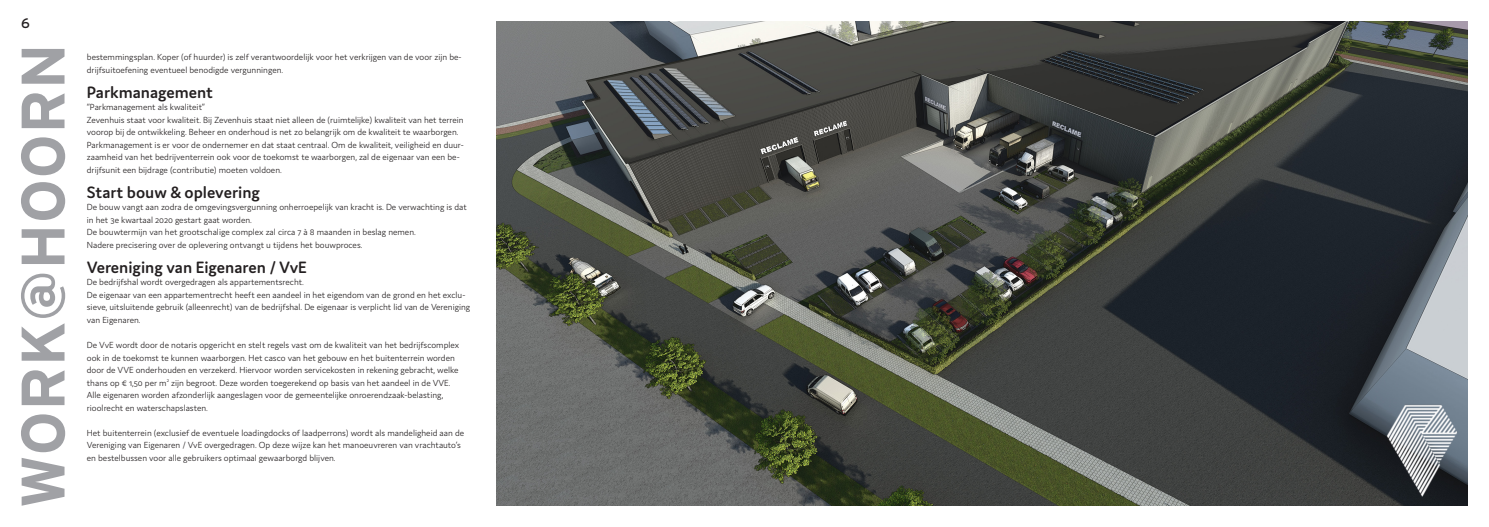
<style>
.page{position:relative;width:1489px;height:527px;background:#fff}
.page>*{position:absolute;margin:0;border:0;box-sizing:border-box;transform-origin:0 0}
.t1{font:700 61.25px "Interstate";letter-spacing:.01em;color:#a0a1a5}
.t2{font:600 17.5px "Domus";color:#231f20}
.t3{font:13.75px "Interstate";color:#231f20}
.t4{font:300 9.38px/12.5px "Domus";color:#231f20}
</style>
<div class="page">
<img style="left:496px;top:21px;width:971px;height:484px">
<h3 class="t3" style="left:21px;top:16px;width:10px">6</h3>
<h1 class="t1" style="left:9px;top:508px;width:466px;rotate:-90deg">WORK@HOORN</h1>
<p class="t4" style="left:87px;top:51px;width:376px">bestemmingsplan. Koper (of huurder) is zelf verantwoordelijk voor het verkrijgen van de voor zijn be&shy;drijfsuitoefening eventueel benodigde vergunningen.</p>
<p class="t2" style="left:87px;top:82px;width:128px">Parkmanagement</p>
<p class="t4" style="left:87px;top:101px;width:120px">“Parkmanagement als kwaliteit”</p>
<p class="t4" style="left:87px;top:113px;width:378px">Zevenhuis staat voor kwaliteit. Bij Zevenhuis staat niet alleen de (ruimtelijke) kwaliteit van het terrein voorop bij de ontwikkeling. Beheer en onderhoud is net zo belangrijk om de kwaliteit te waarborgen.<br>Parkmanagement is er voor de ondernemer en dat staat centraal. Om de kwaliteit, veiligheid en duur&shy;zaamheid van het bedrijventerrein ook voor de toekomst te waarborgen, zal de eigenaar van een be&shy;drijfsunit een bijdrage (contributie) moeten voldoen.</p>
<p class="t2" style="left:87px;top:182px;width:175px">Start bouw &amp; oplevering</p>
<p class="t4" style="left:87px;top:201px;width:381px">De bouw vangt aan zodra de omgevingsvergunning onherroepelijk van kracht is. De verwachting is dat in het 3e kwartaal 2020 gestart gaat worden.</p>
<p class="t4" style="left:87px;top:226px;width:330px">De bouwtermijn van het grootschalige complex zal circa 7 à 8 maanden in beslag nemen.</p>
<p class="t4" style="left:87px;top:238px;width:277px">Nadere precisering over de oplevering ontvangt u tijdens het bouwproces.</p>
<p class="t2" style="left:87px;top:257px;width:221px">Vereniging van Eigenaren / VvE</p>
<p class="t4" style="left:87px;top:276px;width:219px">De bedrijfshal wordt overgedragen als appartementsrecht.</p>
<p class="t4" style="left:87px;top:288px;width:385px">De eigenaar van een appartementrecht heeft een aandeel in het eigendom van de grond en het exclu&shy;sieve, uitsluitende gebruik (alleenrecht) van de bedrijfshal. De eigenaar is verplicht lid van de Vereniging van Eigenaren.</p>
<p class="t4" style="left:87px;top:338px;width:374px">De VvE wordt door de notaris opgericht en stelt regels vast om de kwaliteit van het bedrijfscomplex ook in de toekomst te kunnen waarborgen. Het casco van het gebouw en het buitenterrein worden door de VVE onderhouden en verzekerd. Hiervoor worden servicekosten in rekening gebracht, welke thans op € 1,50 per m<sup>2</sup> zijn begroot. Deze worden toegerekend op basis van het aandeel in de VVE.</p>
<p class="t4" style="left:87px;top:388px;width:358px">Alle eigenaren worden afzonderlijk aangeslagen voor de gemeentelijke onroerendzaak-belasting,</p>
<p class="t4" style="left:87px;top:401px;width:123px">rioolrecht en waterschapslasten.</p>
<p class="t4" style="left:87px;top:426px;width:379px">Het buitenterrein (exclusief de eventuele loadingdocks of laadperrons) wordt als mandeligheid aan de<br>Vereniging van Eigenaren / VvE overgedragen. Op deze wijze kan het manoeuvreren van vrachtauto’s en bestelbussen voor alle gebruikers optimaal gewaarborgd blijven.</p>
</div>
